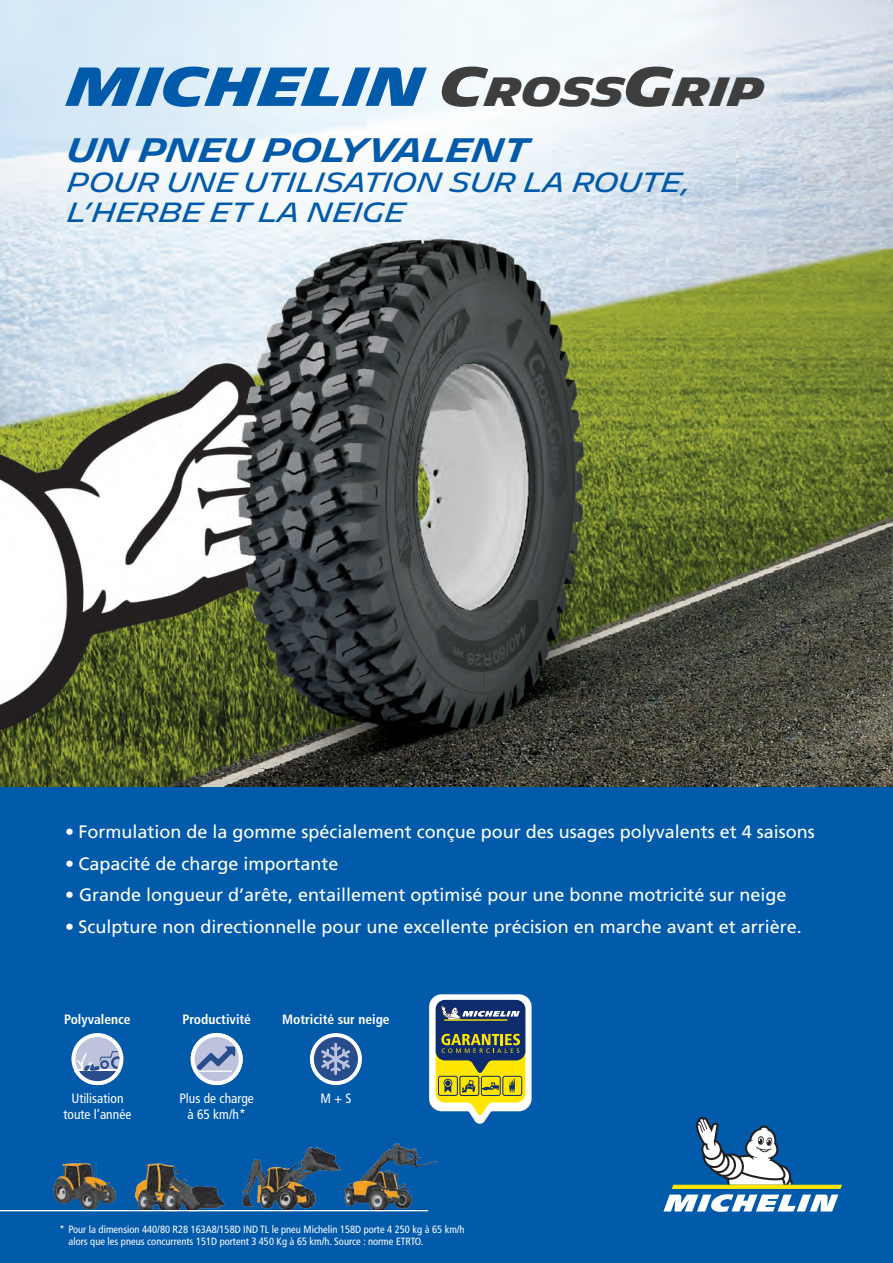
<style>
.page{position:relative;width:893px;height:1263px;background:#fff}
.page>*{position:absolute;margin:0;border:0;box-sizing:border-box;transform-origin:0 0}
.t1{font:700 53.25px "Michelin";color:#015aaa}
.t2{font:600 33px "Michelin";letter-spacing:-.01em;color:#015aaa}
.t3{font:27px/30px "Michelin";letter-spacing:-.01em;color:#015aaa}
.t4{font:18px "Frutiger";color:#fff}
.t5{font:condensed 13.5px/16.2px "Frutiger";color:#fff;text-align:center}
.t6{font:700 condensed 13.5px "Frutiger";color:#fff}
.t7{font:condensed 10.5px/12px "Frutiger";color:#fff}
.s1{color:#3e3e3f}
.s2{font-size:39.6px;color:#3e3e3f}
</style>
<div class="page">
<img style="left:0;top:0;width:893px;height:787px">
<div style="left:0;top:787px;width:893px;height:476px;background:#015aaa"></div>
<svg style="left:663px;top:1117px;width:179px;height:95px"></svg>
<svg style="left:73px;top:1035px;width:48px;height:48px"></svg>
<div style="left:71px;top:1033px;width:52px;height:52px;border:4px solid #fff;border-radius:50%"></div>
<svg style="left:71px;top:1051px;width:53px;height:35px"></svg>
<svg style="left:193px;top:1035px;width:48px;height:48px"></svg>
<div style="left:191px;top:1033px;width:52px;height:52px;border:4px solid #fff;border-radius:50%"></div>
<svg style="left:197px;top:1046px;width:38px;height:24px"></svg>
<hr style="left:199px;top:1070px;width:32px;height:2px;background:#fff">
<svg style="left:312px;top:1035px;width:48px;height:48px"></svg>
<div style="left:310px;top:1033px;width:52px;height:52px;border:4px solid #fff;border-radius:50%"></div>
<svg style="left:321px;top:1043px;width:29px;height:32px"></svg>
<svg style="left:429px;top:994px;width:103px;height:130px;background:#899675"></svg>
<div style="left:503px;top:1076px;width:19px;height:19px;border:1px solid #0d2b6d;border-radius:2px"></div>
<img style="left:45px;top:1163px;width:76px;height:49px">
<img style="left:121px;top:1163px;width:108px;height:49px">
<img style="left:236px;top:1147px;width:106px;height:65px">
<img style="left:342px;top:1143px;width:96px;height:69px">
<hr style="left:0;top:1210px;width:428px;height:1px;background:#fff">
<h1 class="t1" style="left:68px;top:56px;width:698px">MICHELIN <span class="s1">C</span><span class="s2">ROSS</span><span class="s1">G</span><span class="s2">RIP</span></h1>
<h2 class="t2" style="left:68px;top:131px;width:463px">UN PNEU POLYVALENT</h2>
<h3 class="t3" style="left:68px;top:168px;width:626px">POUR UNE UTILISATION SUR LA ROUTE,<br>L’HERBE ET LA NEIGE</h3>
<p class="t4" style="left:65px;top:821px;width:751px">• Formulation de la gomme spécialement conçue pour des usages polyvalents et 4 saisons</p>
<p class="t4" style="left:65px;top:853px;width:275px">• Capacité de charge importante</p>
<p class="t4" style="left:65px;top:884px;width:723px">• Grande longueur d’arête, entaillement optimisé pour une bonne motricité sur neige</p>
<p class="t4" style="left:65px;top:916px;width:738px">• Sculpture non directionnelle pour une excellente précision en marche avant et arrière.</p>
<p class="t6" style="left:64px;top:1011px;width:68px">Polyvalence</p>
<p class="t6" style="left:182px;top:1011px;width:70px">Productivité</p>
<p class="t6" style="left:282px;top:1011px;width:109px">Motricité sur neige</p>
<p class="t5" style="left:64px;top:1090px;width:69px">Utilisation toute l’année</p>
<p class="t5" style="left:179px;top:1090px;width:76px">Plus de charge</p>
<p class="t5" style="left:320px;top:1090px;width:33px">M + S</p>
<p class="t5" style="left:188px;top:1107px;width:60px">à 65 km/h*</p>
<p class="t7" style="left:69px;top:1224px;width:398px;text-indent:-9px">* Pour la dimension 440/80 R28 163A8/158D IND TL le pneu Michelin 158D porte 4 250 kg à 65 km/h alors que les pneus concurrents 151D portent 3 450 Kg à 65 km/h. Source : norme ETRTO.</p>
</div>
